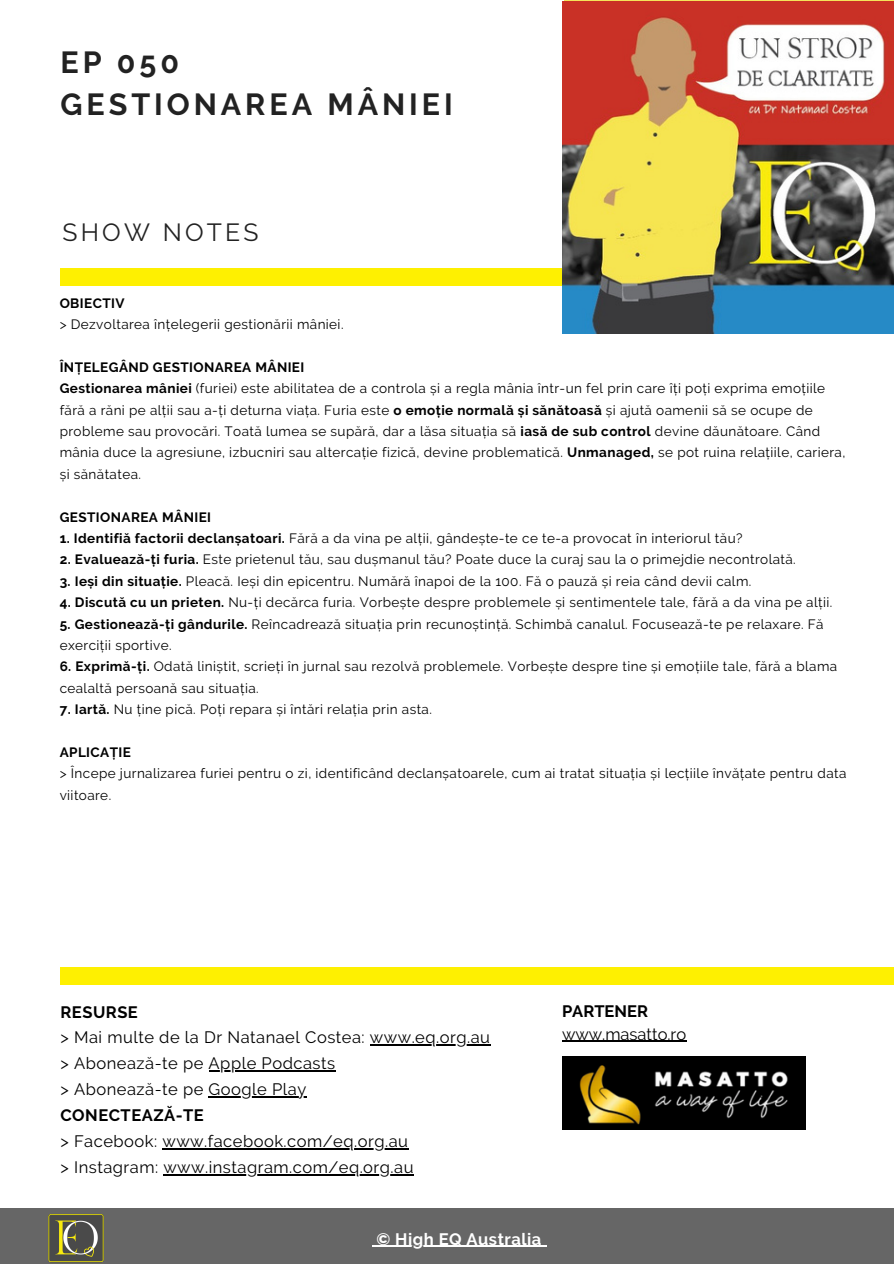
<style>
.page{position:relative;width:894px;height:1264px;background:#fff}
.page>*{position:absolute;margin:0;border:0;box-sizing:border-box;transform-origin:0 0}
.t1{font:700 30.45px "Raleway";letter-spacing:.13em;color:#222}
.t2{font:24.75px "Raleway";letter-spacing:.13em;color:#222}
.t3{font:16.5px "Raleway";letter-spacing:.03em;color:#000}
.t4{font:700 16.5px "Raleway";letter-spacing:.03em;color:#000}
.t5{font:700 16.5px "Raleway";letter-spacing:.03em;color:#fff}
.t6{font:16.5px "Raleway";color:#000}
.t7{font:700 16.5px "Raleway";color:#000}
.t8{font:13.5px/21.5px "Raleway";letter-spacing:.03em;color:#000}
.t9{font:700 13.5px "Raleway";letter-spacing:.03em;color:#000}
.s1{font-weight:700}
</style>
<div class="page">
<div style="left:61px;top:269px;width:832px;height:17px;background:#fef001"></div>
<div style="left:0;top:1208px;width:893px;height:55px;background:#666"></div>
<img style="left:49px;top:1214px;width:54px;height:49px">
<div style="left:61px;top:967px;width:832px;height:17px;background:#fef001"></div>
<img style="left:562px;top:1px;width:331px;height:333px">
<img style="left:562px;top:1056px;width:243px;height:73px">
<hr style="left:562px;top:1040px;width:124px;height:1px;background:#000">
<hr style="left:372px;top:1245px;width:174px;height:1px;background:#fff">
<hr style="left:370px;top:1044px;width:120px;height:1px;background:#000">
<hr style="left:208px;top:1070px;width:127px;height:1px;background:#000">
<hr style="left:208px;top:1096px;width:99px;height:1px;background:#000">
<hr style="left:162px;top:1148px;width:246px;height:1px;background:#000">
<hr style="left:163px;top:1174px;width:251px;height:1px;background:#000">
<p class="t1" style="left:60px;top:44px;width:120px">EP 050</p>
<p class="t1" style="left:60px;top:86px;width:394px">GESTIONAREA MÂNIEI</p>
<p class="t2" style="left:62px;top:217px;width:198px">SHOW NOTES</p>
<p class="t9" style="left:60px;top:295px;width:66px">OBIECTIV</p>
<p class="t8" style="left:60px;top:313px;width:285px">&gt; Dezvoltarea înțelegerii gestionării mâniei.</p>
<p class="t9" style="left:60px;top:359px;width:246px">ÎNȚELEGÂND GESTIONAREA MÂNIEI</p>
<p class="t8" style="left:60px;top:377px;width:766px"><span class="s1">Gestionarea mâniei</span> (furiei) este abilitatea de a controla și a regla mânia într-un fel prin care îți poți exprima emoțiile</p>
<p class="t8" style="left:60px;top:399px;width:787px">fără a răni pe alții sau a-ți deturna viața. Furia este <span class="s1">o emoție normală și sănătoasă</span> și ajută oamenii să se ocupe de probleme sau provocări. Toată lumea se supără, dar a lăsa situația să <span class="s1">iasă de sub control</span> devine dăunătoare. Când mânia duce la agresiune, izbucniri sau altercație fizică, devine problematică. <span class="s1">Unmanaged,</span> se pot ruina relațiile, cariera, și sănătatea.</p>
<p class="t9" style="left:60px;top:509px;width:153px">GESTIONAREA MÂNIEI</p>
<p class="t8" style="left:60px;top:527px;width:684px"><span class="s1">1. Identifiă factorii declanșatoari.</span> Fără a da vina pe alții, gândește-te ce te-a provocat în interiorul tău?</p>
<p class="t8" style="left:60px;top:549px;width:737px"><span class="s1">2. Evaluează-ți furia.</span> Este prietenul tău, sau dușmanul tău? Poate duce la curaj sau la o primejdie necontrolată.</p>
<p class="t8" style="left:60px;top:570px;width:693px"><span class="s1">3. Ieși din situație.</span> Pleacă. Ieși din epicentru. Numără înapoi de la 100. Fă o pauză și reia când devii calm.</p>
<p class="t8" style="left:60px;top:591px;width:773px"><span class="s1">4. Discută cu un prieten.</span> Nu-ți decărca furia. Vorbește despre problemele și sentimentele tale, fără a da vina pe alții.</p>
<p class="t8" style="left:60px;top:613px;width:765px"><span class="s1">5. Gestionează-ți gândurile.</span> Reîncadrează situația prin recunoștință. Schimbă canalul. Focusează-te pe relaxare. Fă exerciții sportive.</p>
<p class="t8" style="left:60px;top:656px;width:778px"><span class="s1">6. Exprimă-ți.</span> Odată liniștit, scrieți în jurnal sau rezolvă problemele. Vorbește despre tine și emoțiile tale, fără a blama cealaltă persoană sau situația.</p>
<p class="t8" style="left:60px;top:698px;width:373px"><span class="s1">7. Iartă.</span> Nu ține pică. Poți repara și întări relația prin asta.</p>
<p class="t9" style="left:60px;top:744px;width:73px">APLICAȚIE</p>
<p class="t8" style="left:60px;top:763px;width:788px">&gt; Începe jurnalizarea furiei pentru o zi, identificând declanșatoarele, cum ai tratat situația și lecțiile învățate pentru data viitoare.</p>
<p class="t4" style="left:60px;top:1002px;width:79px">RESURSE</p>
<p class="t3" style="left:60px;top:1027px;width:431px">&gt; Mai multe de la Dr Natanael Costea: www.eq.org.au</p>
<p class="t3" style="left:60px;top:1053px;width:276px">&gt; Abonează-te pe Apple Podcasts</p>
<p class="t3" style="left:60px;top:1079px;width:247px">&gt; Abonează-te pe Google Play</p>
<p class="t4" style="left:60px;top:1105px;width:145px">CONECTEAZĂ-TE</p>
<p class="t3" style="left:60px;top:1131px;width:349px">&gt; Facebook: www.facebook.com/eq.org.au</p>
<p class="t3" style="left:60px;top:1157px;width:354px">&gt; Instagram: www.instagram.com/eq.org.au</p>
<p class="t7" style="left:562px;top:1001px;width:87px">PARTENER</p>
<p class="t6" style="left:562px;top:1024px;width:126px">www.masatto.ro</p>
<p class="t5" style="left:376px;top:1229px;width:166px">© High EQ Australia</p>
</div>
